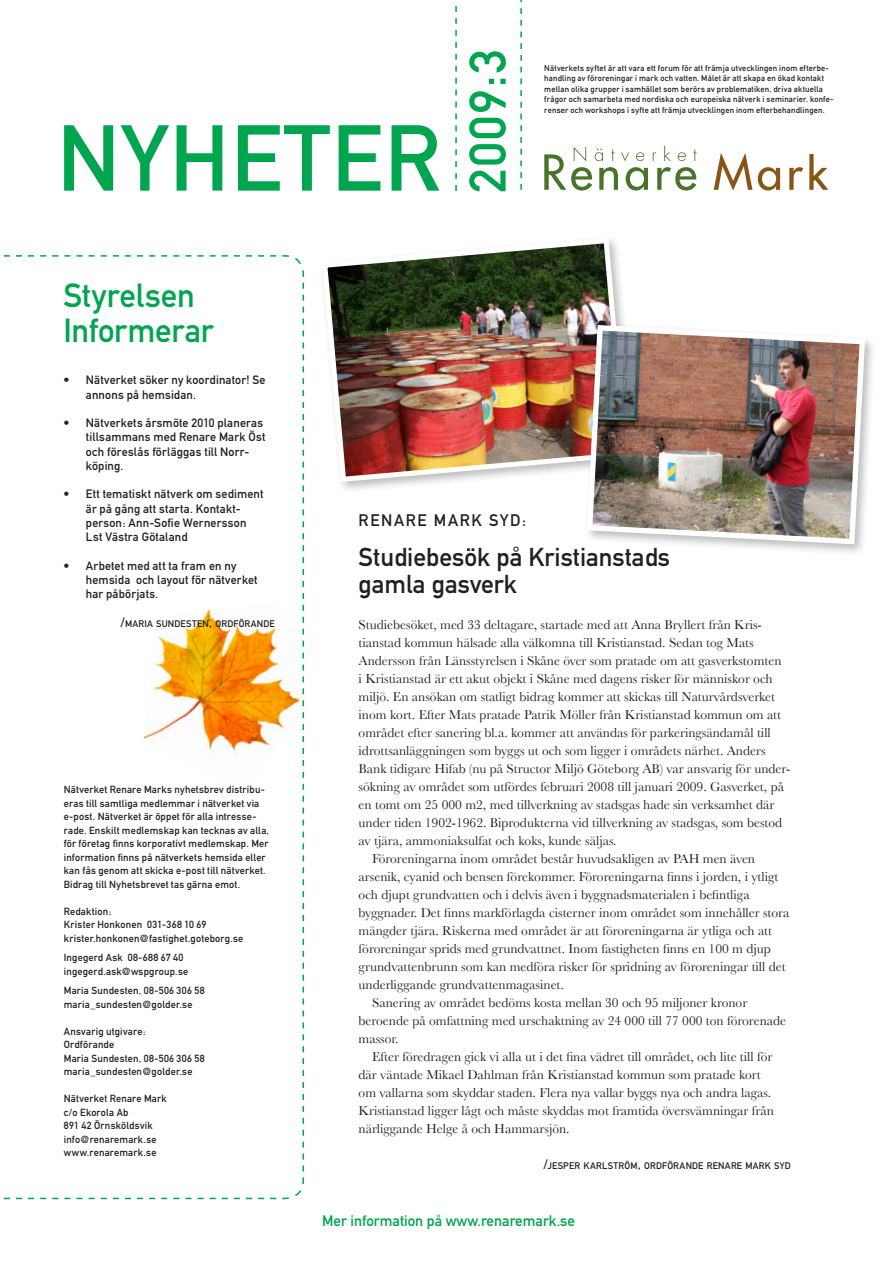
<style>
.page{position:relative;width:893px;height:1263px;background:#fff}
.page>*{position:absolute;margin:0;border:0;box-sizing:border-box;transform-origin:0 0}
.t1{font:91.8px "DIN Mittelschrift";letter-spacing:.02em;color:#00a54f}
.t2{font:50.7px "DIN Mittelschrift";color:#00a54f}
.t3{font:33px "DIN Mittelschrift";letter-spacing:-.005em;color:#00a54f}
.t4{font:25.5px "DIN Mittelschrift";color:#231f20}
.t5{font:16.5px "DIN Mittelschrift";letter-spacing:.1em;color:#231f20}
.t6{font:15px "DIN Mittelschrift";color:#00a54f}
.t7{font:13.5px/18px "Baskerville";color:#231f20}
.t8{font:12px/14.2px "DIN Mittelschrift";letter-spacing:.015em;color:#231f20}
.t9{font:10.2px/13.5px "DIN Mittelschrift";letter-spacing:.02em;color:#231f20}
.t10{font:9.45px "DIN Mittelschrift";letter-spacing:.025em;color:#231f20}
.t11{font:8.25px/10.5px "DIN Mittelschrift";letter-spacing:.02em;color:#231f20}
.s1{font-size:13.5px}
</style>
<div class="page">
<svg style="left:3px;top:255px;width:302px;height:945px"></svg>
<svg style="left:714px;top:153px;width:38px;height:38px"></svg>
<svg style="left:758px;top:167px;width:22px;height:24px"></svg>
<svg style="left:789px;top:167px;width:14px;height:23px"></svg>
<svg style="left:809px;top:154px;width:19px;height:36px"></svg>
<svg style="left:544px;top:146px;width:153px;height:45px"></svg>
<svg style="left:455px;top:0;width:2px;height:191px"></svg>
<svg style="left:520px;top:0;width:2px;height:190px"></svg>
<img style="left:327px;top:239px;width:296px;height:246px">
<div style="left:583px;top:321px;width:301px;height:242px;background:#231f20;opacity:.3"></div>
<img style="left:584px;top:322px;width:284px;height:225px">
<p class="t1" style="left:57px;top:105px;width:385px">NYHETER</p>
<p class="t2" style="left:458px;top:193px;width:146px;rotate:-90deg">2009:3</p>
<p class="t11" style="left:544px;top:63px;width:291px">Nätverkets syftet är att vara ett forum för att främja utvecklingen inom efterbe&shy;handling av föroreningar i mark och vatten. Målet är att skapa en ökad kontakt mellan olika grupper i samhället som berörs av problematiken, driva aktuella frågor och samarbeta med nordiska och europeiska nätverk i seminarier, konfe&shy;renser och workshops i syfte att främja utvecklingen inom efterbehandlingen.</p>
<p class="t3" style="left:63px;top:276px;width:133px">Styrelsen</p>
<p class="t3" style="left:63px;top:311px;width:152px">Informerar</p>
<p class="t8" style="left:86px;top:373px;width:181px;text-indent:-22px">• Nätverket söker ny koordinator! Se annons på hemsidan.</p>
<p class="t8" style="left:63px;top:416px;width:204px;text-align:right">• Nätverkets årsmöte 2010 planeras tillsammans med Renare Mark Öst</p>
<p class="t8" style="left:86px;top:444px;width:165px">och föreslås förläggas till Norr-</p>
<p class="t8" style="left:86px;top:459px;width:39px">köping.</p>
<p class="t8" style="left:63px;top:487px;width:201px;text-align:center">• Ett tematiskt nätverk om sediment är på gång att starta. Kontakt-<br>person: Ann-Sofie Wernersson</p>
<p class="t8" style="left:86px;top:530px;width:103px">Lst Västra Götaland</p>
<p class="t8" style="left:86px;top:558px;width:173px;text-indent:-22px">• Arbetet med att ta fram en ny hemsida och layout för nätverket har påbörjats.</p>
<p class="t10" style="left:120px;top:619px;width:156px"><span class="s1">/</span>MARIA SUNDESTEN<span class="s1">,</span> ORDFÖRANDE</p>
<p class="t9" style="left:64px;top:783px;width:207px">Nätverket Renare Marks nyhetsbrev distribu&shy;eras till samtliga medlemmar i nätverket via e-post. Nätverket är öppet för alla intresse&shy;rade. Enskilt medlemskap kan tecknas av alla, för företag finns korporativt medlemskap. Mer information finns på nätverkets hemsida eller kan fås genom att skicka e-post till nätverket.</p>
<p class="t9" style="left:64px;top:877px;width:178px">Bidrag till Nyhetsbrevet tas gärna emot.</p>
<p class="t9" style="left:64px;top:904px;width:49px">Redaktion:</p>
<p class="t9" style="left:64px;top:918px;width:144px">Krister Honkonen 031-368 10 69</p>
<p class="t9" style="left:64px;top:931px;width:181px">krister.honkonen@fastighet.goteborg.se</p>
<p class="t9" style="left:64px;top:951px;width:121px">Ingegerd Ask 08-688 67 40</p>
<p class="t9" style="left:64px;top:964px;width:126px">ingegerd.ask@wspgroup.se</p>
<p class="t9" style="left:64px;top:984px;width:142px">Maria Sundesten, 08-506 306 58</p>
<p class="t9" style="left:64px;top:997px;width:130px">maria_sundesten@golder.se</p>
<p class="t9" style="left:64px;top:1024px;width:83px">Ansvarig utgivare:</p>
<p class="t9" style="left:64px;top:1038px;width:52px">Ordförande</p>
<p class="t9" style="left:64px;top:1051px;width:142px">Maria Sundesten, 08-506 306 58</p>
<p class="t9" style="left:64px;top:1065px;width:130px">maria_sundesten@golder.se</p>
<p class="t9" style="left:64px;top:1092px;width:105px">Nätverket Renare Mark</p>
<p class="t9" style="left:64px;top:1105px;width:66px">c/o Ekorola Ab</p>
<p class="t9" style="left:64px;top:1119px;width:91px">891 42 Örnsköldsvik</p>
<p class="t9" style="left:64px;top:1132px;width:94px">info@renaremark.se</p>
<p class="t9" style="left:64px;top:1146px;width:94px">www.renaremark.se</p>
<p class="t5" style="left:359px;top:511px;width:23px">Renare</p>
<p class="t5" style="left:434px;top:511px;width:25px">Mark</p>
<p class="t5" style="left:489px;top:511px;width:39px">Syd:</p>
<p class="t4" style="left:359px;top:542px;width:313px">Studiebesök på Kristianstads</p>
<p class="t4" style="left:359px;top:569px;width:160px">gamla gasverk</p>
<p class="t7" style="left:359px;top:615px;width:433px">Studiebesöket, med 33 deltagare, startade med att Anna Bryllert från Kris&shy;tianstad kommun hälsade alla välkomna till Kristianstad. Sedan tog Mats Andersson från Länsstyrelsen i Skåne över som pratade om att gasverkstomten<br>i Kristianstad är ett akut objekt i Skåne med dagens risker för människor och miljö. En ansökan om statligt bidrag kommer att skickas till Naturvårdsverket inom kort. Efter Mats pratade Patrik Möller från Kristianstad kommun om att området efter sanering bl.a. kommer att användas för parkeringsändamål till idrottsanläggningen som byggs ut och som ligger i områdets närhet. Anders Bank tidigare Hifab (nu på Structor Miljö Göteborg AB) var ansvarig för under&shy;sökning av området som utfördes februari 2008 till januari 2009. Gasverket, på en tomt om 25 000 m2, med tillverkning av stadsgas hade sin verksamhet där under tiden 1902-1962. Biprodukterna vid tillverkning av stadsgas, som bestod av tjära, ammoniaksulfat och koks, kunde säljas.</p>
<p class="t7" style="left:359px;top:849px;width:432px;text-indent:14px">Föroreningarna inom området består huvudsakligen av PAH men även arsenik, cyanid och bensen förekommer. Föroreningarna finns i jorden, i ytligt och djupt grundvatten och i delvis även i byggnadsmaterialen i befintliga byggnader. Det finns markförlagda cisterner inom området som innehåller stora mängder tjära. Riskerna med området är att föroreningarna är ytliga och att föroreningar sprids med grundvattnet. Inom fastigheten finns en 100 m djup grundvattenbrunn som kan medföra risker för spridning av föroreningar till det underliggande grundvattenmagasinet.</p>
<p class="t7" style="left:359px;top:993px;width:429px;text-indent:14px">Sanering av området bedöms kosta mellan 30 och 95 miljoner kronor beroende på omfattning med urschaktning av 24 000 till 77 000 ton förorenade massor.</p>
<p class="t7" style="left:359px;top:1047px;width:417px;text-indent:14px">Efter föredragen gick vi alla ut i det fina vädret till området, och lite till för där väntade Mikael Dahlman från Kristianstad kommun som pratade kort om vallarna som skyddar staden. Flera nya vallar byggs nya och andra lagas.<br>Kristianstad ligger lågt och måste skyddas mot framtida översvämningar från närliggande Helge å och Hammarsjön.</p>
<p class="t10" style="left:543px;top:1160px;width:249px"><span class="s1">/</span>JESPER KARLSTRÖM<span class="s1">,</span> ORDFÖRANDE RENARE MARK SYD</p>
<p class="t6" style="left:322px;top:1212px;width:254px">Mer information på www.renaremark.se</p>
</div>
